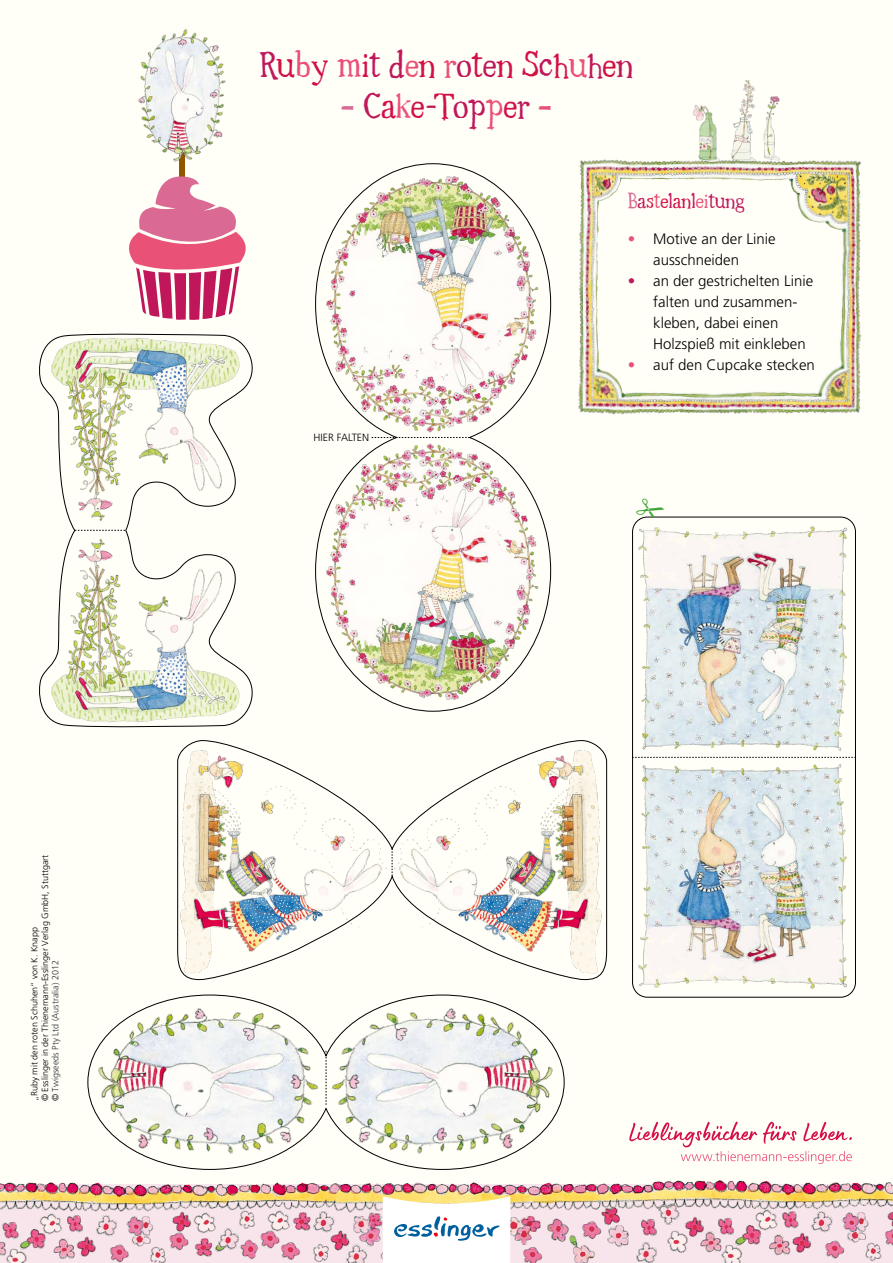
<style>
.page{position:relative;width:893px;height:1263px;background:#fffef7}
.page>*{position:absolute;margin:0;border:0;box-sizing:border-box;transform-origin:0 0}
.t1{font:36px "Mc Kracken";color:#d31045}
.t2{font:36px "Mc Kracken";color:#c0175b}
.t3{font:21px "Mc Kracken";color:#c0175b}
.t4{font:300 15px/21px "Frutiger LT Std";color:#000}
.t5{font:300 10.5px "Frutiger LT Std";color:#000}
.t6{font:300 9px/10.5px "Frutiger LT Std";color:#000}
.s1{color:#2f3439}
.s2{color:#c0175b}
.s3{color:#ea5177}
.s4{color:#da6a93}
.s5{color:#d31045}
</style>
<div class="page">
<img style="left:578px;top:159px;width:284px;height:256px">
<img style="left:0;top:1185px;width:893px;height:19px">
<img style="left:0;top:1204px;width:511px;height:59px">
<img style="left:511px;top:1200px;width:382px;height:63px">
<img style="left:228px;top:1180px;width:486px;height:9px">
<img style="left:674px;top:80px;width:130px;height:98px">
<svg style="left:383px;top:1196px;width:127px;height:67px"></svg>
<svg style="left:629px;top:1121px;width:223px;height:43px"></svg>
<div style="left:180px;top:132px;width:5px;height:74px;background:#925500"></div>
<img style="left:138px;top:29px;width:88px;height:133px">
<svg style="left:129px;top:176px;width:117px;height:144px"></svg>
<img style="left:636px;top:526px;width:217px;height:464px">
<div style="left:632px;top:517px;width:224px;height:480px;border:1px solid #000;border-radius:15px"></div>
<svg style="left:632px;top:757px;width:224px;height:1px"></svg>
<img style="left:315px;top:163px;width:236px;height:549px">
<svg style="left:372px;top:437px;width:98px;height:1px"></svg>
<svg style="left:87px;top:994px;width:478px;height:176px"></svg>
<svg style="left:326px;top:1051px;width:1px;height:54px"></svg>
<svg style="left:39px;top:333px;width:214px;height:395px"></svg>
<svg style="left:75px;top:530px;width:50px;height:1px"></svg>
<svg style="left:177px;top:740px;width:430px;height:241px"></svg>
<svg style="left:392px;top:848px;width:1px;height:28px"></svg>
<svg style="left:644px;top:516px;width:20px;height:1px"></svg>
<p class="t6" style="left:29px;top:1101px;width:248px;rotate:-90deg">„Ruby mit den roten Schuhen“ von K. Knapp<br>© Esslinger in der Thienemann-Esslinger Verlag GmbH, Stuttgart © <span class="s1">Twigseeds Pty Ltd (Australia) 2012</span></p>
<h1 class="t1" style="left:259px;top:44px;width:376px"><span class="s2">R</span>u<span class="s3">b</span>y <span class="s3">m</span>i<span class="s2">t d</span><span class="s3">e</span>n <span class="s3">r</span><span class="s2">o</span>t<span class="s2">e</span>n S<span class="s2">c</span>h<span class="s3">u</span><span class="s2">h</span>e<span class="s2">n</span></h1>
<h1 class="t2" style="left:341px;top:85px;width:213px"><span class="s4">–</span> C<span class="s5">a</span><span class="s3">k</span><span class="s5">e</span>-<span class="s5">T</span>op<span class="s3">p</span><span class="s5">e</span>r <span class="s3">–</span></h1>
<h2 class="t3" style="left:628px;top:189px;width:118px"><span class="s4">B</span>a<span class="s5">s</span><span class="s3">t</span><span class="s5">e</span>l<span class="s5">an</span>l<span class="s3">ei</span>tung</h2>
<p class="t5" style="left:314px;top:431px;width:57px">HIER FALTEN</p>
<p class="t4" style="left:653px;top:229px;width:124px;text-indent:-26px"><span class="s3">•</span> Motive an der Linie ausschneiden</p>
<p class="t4" style="left:653px;top:271px;width:162px;text-indent:-26px"><span class="s2">•</span> an der gestrichelten Linie falten und zusammen&shy;kleben, dabei einen<br>Holzspieß mit einkleben</p>
<p class="t4" style="left:628px;top:355px;width:189px"><span class="s3">•</span> auf den Cupcake stecken</p>
</div>
